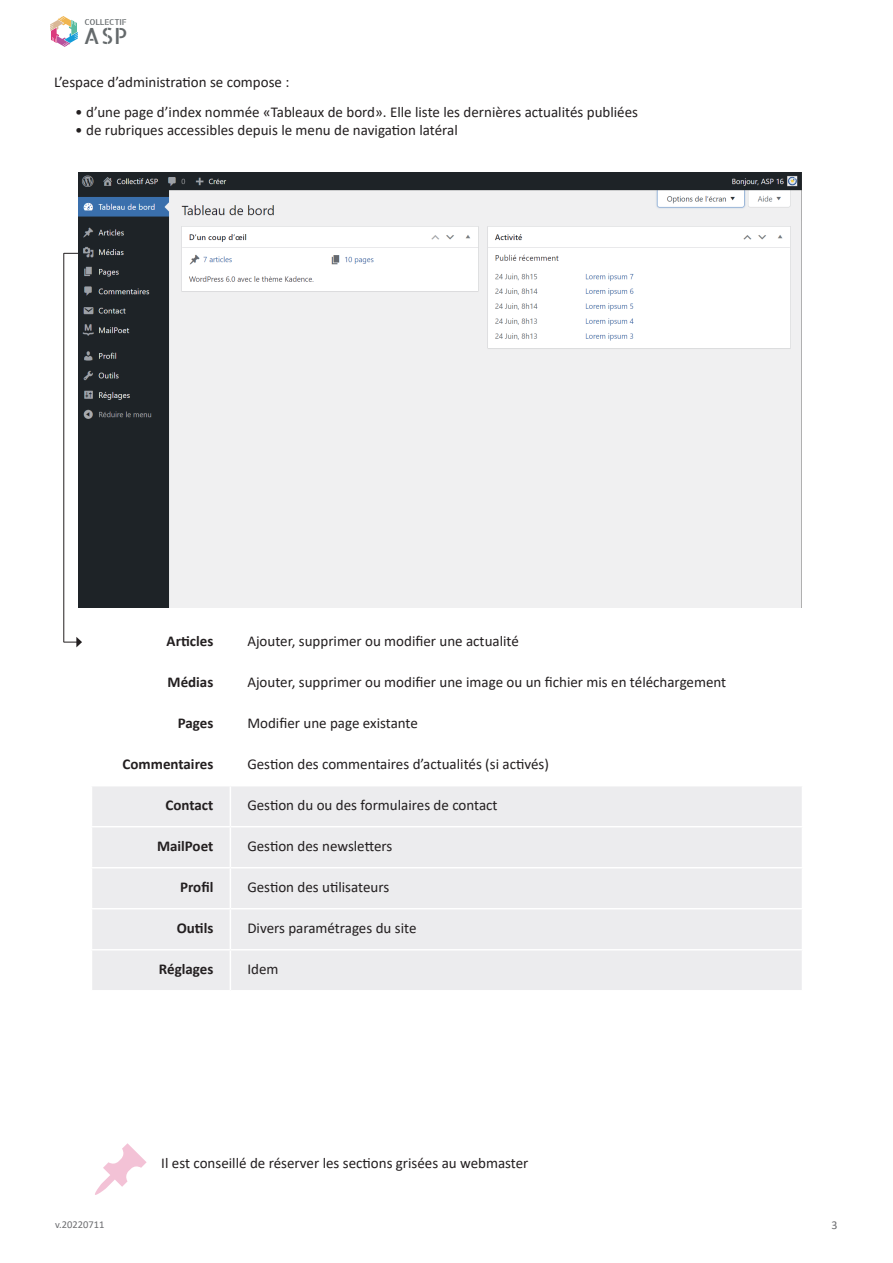
<style>
.page{position:relative;width:893px;height:1263px;background:#fff}
.page>*{position:absolute;margin:0;border:0;box-sizing:border-box;transform-origin:0 0}
.t1{font:22.35px "Allerta Stencil";color:#64696b}
.t2{font:15px "Calibri";color:#231f20}
.t3{font:700 15px "Calibri";color:#231f20}
.t4{font:12px "Calibri";color:#6c6d70}
.t5{font:10.5px "Calibri";color:#6c6d70}
.t6{font:8.25px "Allerta Stencil";letter-spacing:-.025em;color:#64696b}
</style>
<div class="page">
<svg style="left:50px;top:16px;width:28px;height:31px"></svg>
<svg style="left:65px;top:253px;width:13px;height:1px"></svg>
<hr style="left:64px;top:253px;width:1px;height:389px;background:#231f20">
<div style="left:92px;top:786px;width:710px;height:204px;background:#ececee"></div>
<hr style="left:230px;top:786px;width:1px;height:40px;background:#fff">
<hr style="left:91px;top:826px;width:139px;height:1px;background:#fff">
<hr style="left:230px;top:826px;width:573px;height:1px;background:#fff">
<hr style="left:230px;top:827px;width:1px;height:40px;background:#fff">
<hr style="left:91px;top:867px;width:139px;height:1px;background:#fff">
<hr style="left:230px;top:867px;width:573px;height:1px;background:#fff">
<hr style="left:230px;top:868px;width:1px;height:40px;background:#fff">
<hr style="left:91px;top:908px;width:139px;height:1px;background:#fff">
<hr style="left:230px;top:908px;width:573px;height:1px;background:#fff">
<hr style="left:230px;top:909px;width:1px;height:40px;background:#fff">
<hr style="left:91px;top:949px;width:139px;height:1px;background:#fff">
<hr style="left:230px;top:949px;width:573px;height:1px;background:#fff">
<hr style="left:230px;top:950px;width:1px;height:40px;background:#fff">
<svg style="left:64px;top:637px;width:18px;height:10px"></svg>
<img style="left:78px;top:173px;width:724px;height:434px">
<p class="t6" style="left:84px;top:17px;width:44px">COLLECTIF</p>
<h1 class="t1" style="left:84px;top:21px;width:45px">ASP</h1>
<p class="t2" style="left:54px;top:71px;width:237px">L’espace d’administration se compose :</p>
<p class="t2" style="left:75px;top:101px;width:564px">• d’une page d’index nommée «Tableaux de bord». Elle liste les dernières actualités publiées</p>
<p class="t2" style="left:75px;top:119px;width:384px">• de rubriques accessibles depuis le menu de navigation latéral</p>
<p class="t3" style="left:167px;top:630px;width:48px">Articles</p>
<p class="t2" style="left:247px;top:630px;width:273px">Ajouter, supprimer ou modifier une actualité</p>
<p class="t3" style="left:168px;top:671px;width:47px">Médias</p>
<p class="t2" style="left:247px;top:671px;width:480px">Ajouter, supprimer ou modifier une image ou un fichier mis en téléchargement</p>
<p class="t3" style="left:178px;top:712px;width:37px">Pages</p>
<p class="t2" style="left:247px;top:712px;width:172px">Modifier une page existante</p>
<p class="t3" style="left:123px;top:753px;width:92px">Commentaires</p>
<p class="t2" style="left:247px;top:753px;width:303px">Gestion des commentaires d’actualités (si activés)</p>
<p class="t3" style="left:165px;top:794px;width:49px">Contact</p>
<p class="t2" style="left:247px;top:794px;width:252px">Gestion du ou des formulaires de contact</p>
<p class="t3" style="left:157px;top:835px;width:58px">MailPoet</p>
<p class="t2" style="left:247px;top:835px;width:146px">Gestion des newsletters</p>
<p class="t3" style="left:180px;top:876px;width:35px">Profil</p>
<p class="t2" style="left:247px;top:876px;width:143px">Gestion des utilisateurs</p>
<p class="t3" style="left:177px;top:917px;width:38px">Outils</p>
<p class="t2" style="left:247px;top:917px;width:171px">Divers paramétrages du site</p>
<p class="t3" style="left:159px;top:958px;width:56px">Réglages</p>
<p class="t2" style="left:247px;top:958px;width:33px">Idem</p>
<p class="t2" style="left:161px;top:1152px;width:369px">Il est conseillé de réserver les sections grisées au webmaster</p>
<p class="t5" style="left:55px;top:1217px;width:51px">v.20220711</p>
<p class="t4" style="left:832px;top:1217px;width:8px">3</p>
</div>
